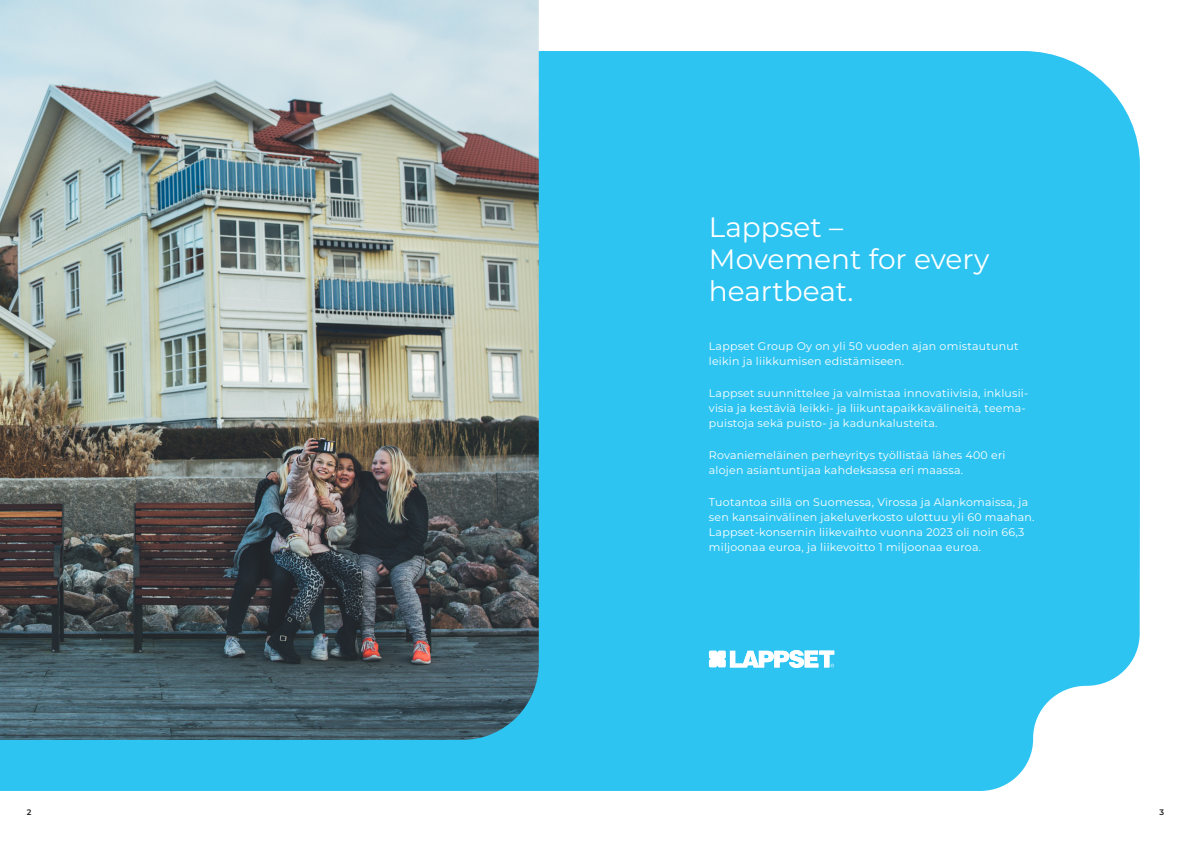
<style>
.page{position:relative;width:1191px;height:842px;background:#fff}
.page>*{position:absolute;margin:0;border:0;box-sizing:border-box;transform-origin:0 0}
.t1{font:100 28px/32px "Montserrat";color:#fff}
.Lead_text{font:100 11px/15px "Montserrat";letter-spacing:.02em;color:#fff}
.t2{font:100 8px "Montserrat";color:#231f20}
</style>
<div class="page">
<div style="left:0;top:51px;width:1140px;height:740px;background:#2ec4f2"></div>
<img style="left:0;top:0;width:539px;height:740px">
<svg style="left:709px;top:650px;width:125px;height:18px"></svg>
<h1 class="t1" style="left:709px;top:210px;width:282px">Lappset –<br>Movement for every heartbeat.</h1>
<p class="Lead_text" style="left:709px;top:338px;width:311px">Lappset Group Oy on yli 50 vuoden ajan omistautunut leikin ja liikkumisen edistämiseen.</p>
<p class="Lead_text" style="left:709px;top:385px;width:321px">Lappset suunnittelee ja valmistaa innovatiivisia, inklusii&shy;visia ja kestäviä leikki- ja liikuntapaikkavälineitä, teema&shy;puistoja sekä puisto- ja kadunkalusteita.</p>
<p class="Lead_text" style="left:709px;top:447px;width:298px">Rovaniemeläinen perheyritys työllistää lähes 400 eri alojen asiantuntijaa kahdeksassa eri maassa.</p>
<p class="Lead_text" style="left:709px;top:494px;width:327px">Tuotantoa sillä on Suomessa, Virossa ja Alankomaissa, ja sen kansainvälinen jakeluverkosto ulottuu yli 60 maahan.<br>Lappset-konsernin liikevaihto vuonna 2023 oli noin 66,3 miljoonaa euroa, ja liikevoitto 1 miljoonaa euroa.</p>
<p class="t2" style="left:27px;top:807px;width:6px">2</p>
<p class="t2" style="left:1159px;top:807px;width:6px">3</p>
</div>
